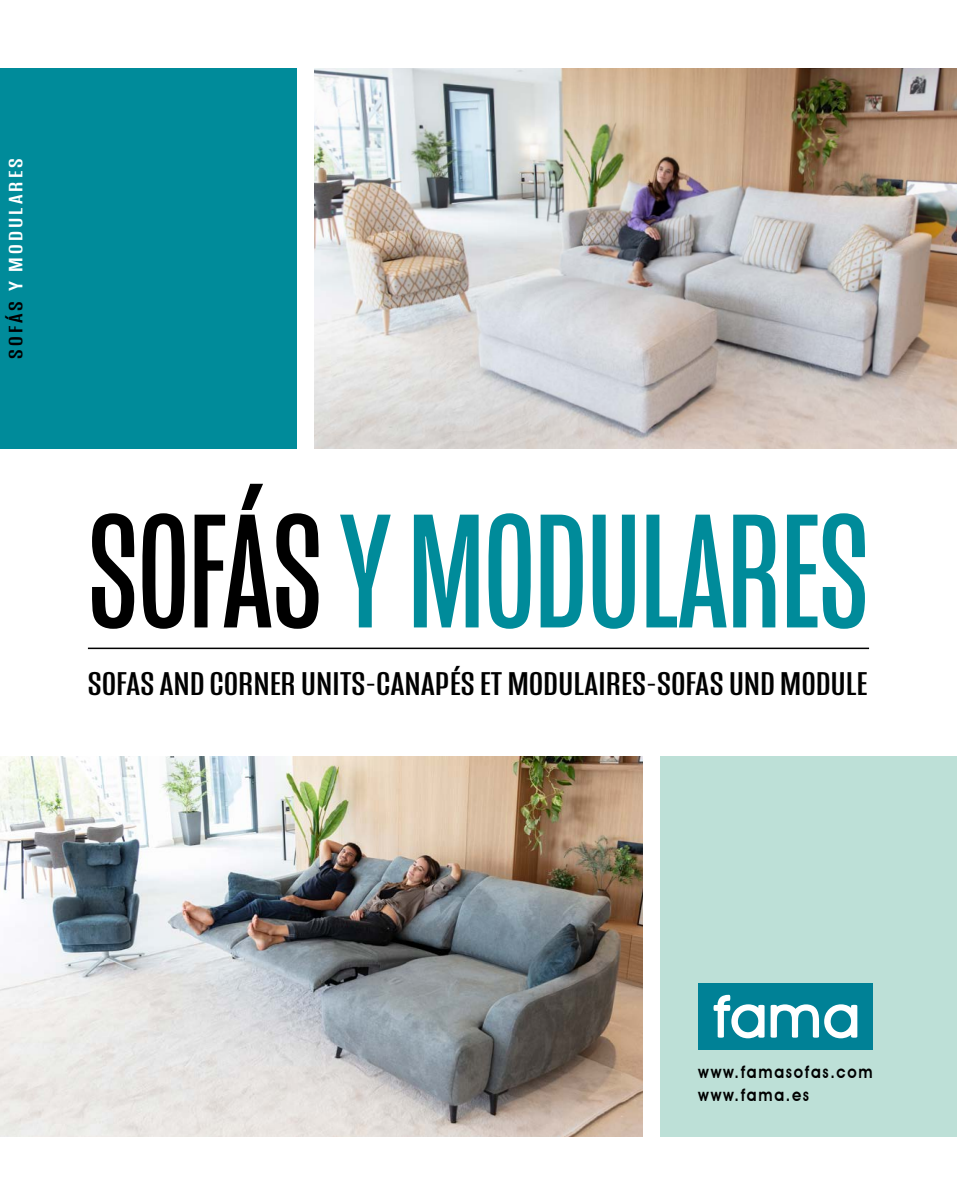
<style>
.page{position:relative;width:957px;height:1191px;background:#fff}
.page>*{position:absolute;margin:0;border:0;box-sizing:border-box;transform-origin:0 0}
.t1{font:165.9px "Mongoose";color:#008b9a}
.t2{font:33.6px "Mongoose";letter-spacing:.01em;color:#000;scale:1.36 1}
.t3{font:19.8px "Mongoose";letter-spacing:.1em;color:#fff;scale:1.61 1}
.t4{font:600 17.25px "Avant Garde IT Cby BT";letter-spacing:.11em;color:#000;scale:.89 1}
.s1{color:#000}
</style>
<div class="page">
<img style="left:315px;top:68px;width:642px;height:381px">
<img style="left:0;top:756px;width:642px;height:381px">
<div style="left:660px;top:756px;width:297px;height:381px;background:#bde0d7"></div>
<div style="left:0;top:68px;width:296px;height:381px;background:#008b9a"></div>
<hr style="left:88px;top:647px;width:781px;height:2px;background:#000">
<div style="left:698px;top:983px;width:175px;height:67px;background:#008196"></div>
<svg style="left:713px;top:994px;width:51px;height:44px"></svg>
<svg style="left:770px;top:1004px;width:87px;height:34px"></svg>
<p class="t3" style="left:5px;top:359px;width:126px;rotate:-90deg"><span class="s1">SOFÁS</span> Y MODULARES</p>
<h1 class="t1" style="left:88px;top:478px;width:782px"><span class="s1">SOFÁS</span> Y MODULARES</h1>
<p class="t2" style="left:88px;top:664px;width:574px">SOFAS AND CORNER UNITS-CANAPÉS ET MODULAIRES-SOFAS UND MODULE</p>
<p class="t4" style="left:698px;top:1061px;width:197px">www.famasofas.com</p>
<p class="t4" style="left:698px;top:1084px;width:126px">www.fama.es</p>
</div>
